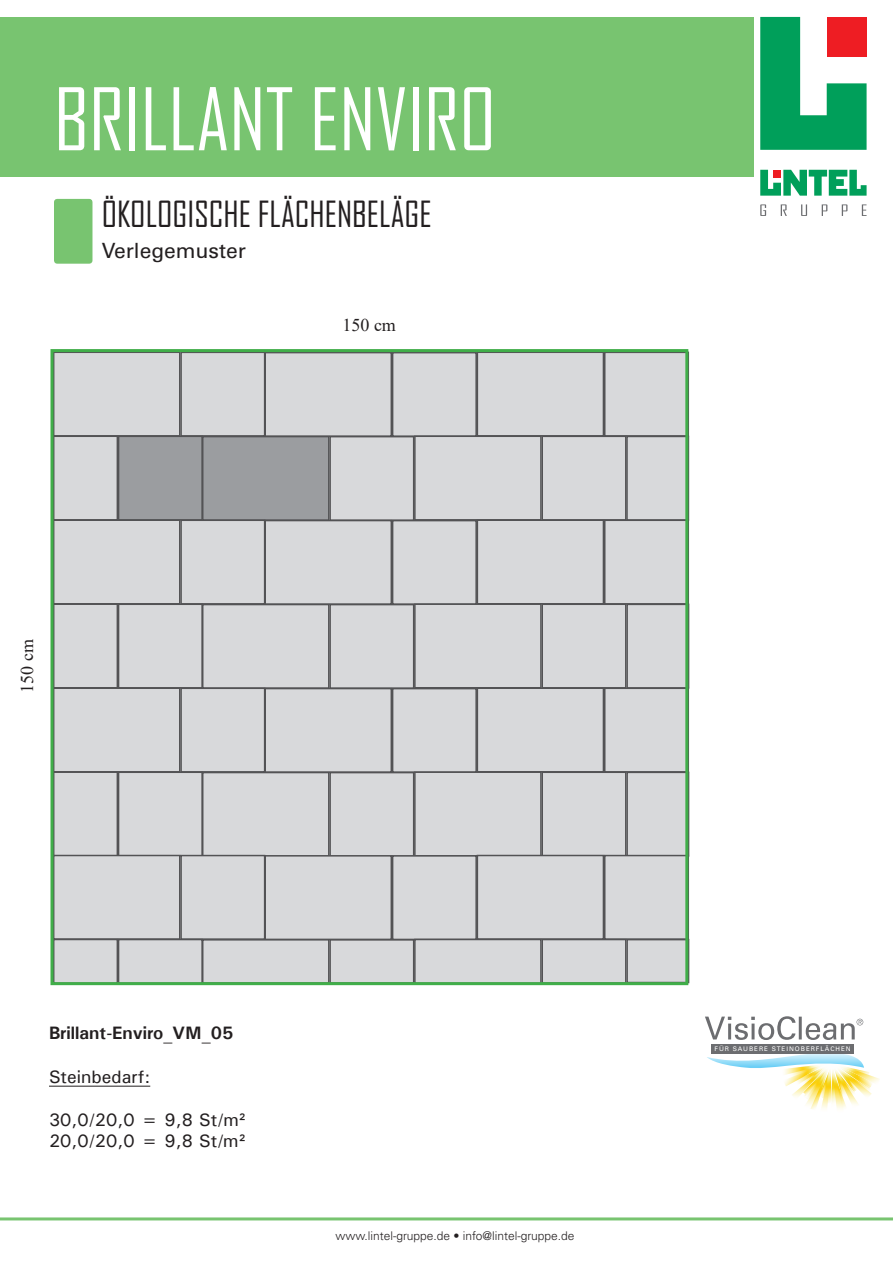
<style>
.page{position:relative;width:893px;height:1263px;background:#fff}
.page>*{position:absolute;margin:0;border:0;box-sizing:border-box;transform-origin:0 0}
.t1{font:82.5px "Agency FB";color:#fff}
.t2{font:34.5px "Agency FB";color:#231f20}
.t3{font:21px "Univers LT Std";color:#231f20}
.t4{font:500 18px "Univers";color:#231f20}
.t5{font:700 18px "Univers";color:#231f20}
.t6{font:18px "Times New Roman";color:#231f20}
.t7{font:300 12px "Univers LT Std";color:#231f20}
.t8{font:6.3px "Univers";letter-spacing:.15em;color:#fff}
</style>
<div class="page">
<hr style="left:0;top:1217px;width:893px;height:3px;background:#78c470">
<img style="left:792px;top:1095px;width:78px;height:2px">
<img style="left:805px;top:1095px;width:54px;height:14px">
<img style="left:820px;top:1095px;width:24px;height:14px">
<img style="left:784px;top:1021px;width:96px;height:74px">
<svg style="left:707px;top:1053px;width:157px;height:16px"></svg>
<div style="left:711px;top:1044px;width:143px;height:9px;background:#6c6d70"></div>
<svg style="left:705px;top:1016px;width:158px;height:24px"></svg>
<hr style="left:49px;top:1086px;width:101px;height:1px;background:#231f20">
<div style="left:180px;top:352px;width:85px;height:85px;background:#d8d9db;border:2px solid #535355"></div>
<div style="left:53px;top:351px;width:127px;height:86px;background:#d8d9db;border:2px solid #535355"></div>
<div style="left:392px;top:352px;width:85px;height:85px;background:#d8d9db;border:2px solid #535355"></div>
<div style="left:264px;top:352px;width:128px;height:85px;background:#d8d9db;border:2px solid #535355"></div>
<div style="left:604px;top:352px;width:85px;height:85px;background:#d8d9db;border:2px solid #535355"></div>
<div style="left:477px;top:351px;width:127px;height:86px;background:#d8d9db;border:2px solid #535355"></div>
<div style="left:118px;top:436px;width:85px;height:85px;background:#9b9da0;border:2px solid #535355"></div>
<div style="left:53px;top:435px;width:65px;height:86px;background:#d8d9db;border:2px solid #535355"></div>
<div style="left:329px;top:436px;width:85px;height:85px;background:#d8d9db;border:2px solid #535355"></div>
<div style="left:202px;top:436px;width:128px;height:85px;background:#9b9da0;border:2px solid #535355"></div>
<div style="left:541px;top:436px;width:85px;height:85px;background:#d8d9db;border:2px solid #535355"></div>
<div style="left:414px;top:435px;width:128px;height:86px;background:#d8d9db;border:2px solid #535355"></div>
<div style="left:626px;top:436px;width:63px;height:85px;background:#d8d9db;border:2px solid #535355"></div>
<div style="left:180px;top:519px;width:85px;height:86px;background:#d8d9db;border:2px solid #535355"></div>
<div style="left:53px;top:519px;width:127px;height:85px;background:#d8d9db;border:2px solid #535355"></div>
<div style="left:392px;top:520px;width:85px;height:85px;background:#d8d9db;border:2px solid #535355"></div>
<div style="left:264px;top:520px;width:128px;height:85px;background:#d8d9db;border:2px solid #535355"></div>
<div style="left:604px;top:519px;width:85px;height:86px;background:#d8d9db;border:2px solid #535355"></div>
<div style="left:477px;top:519px;width:127px;height:85px;background:#d8d9db;border:2px solid #535355"></div>
<div style="left:118px;top:603px;width:85px;height:85px;background:#d8d9db;border:2px solid #535355"></div>
<div style="left:53px;top:603px;width:65px;height:85px;background:#d8d9db;border:2px solid #535355"></div>
<div style="left:329px;top:604px;width:85px;height:85px;background:#d8d9db;border:2px solid #535355"></div>
<div style="left:202px;top:604px;width:128px;height:85px;background:#d8d9db;border:2px solid #535355"></div>
<div style="left:541px;top:603px;width:85px;height:85px;background:#d8d9db;border:2px solid #535355"></div>
<div style="left:414px;top:603px;width:128px;height:85px;background:#d8d9db;border:2px solid #535355"></div>
<div style="left:626px;top:604px;width:63px;height:85px;background:#d8d9db;border:2px solid #535355"></div>
<div style="left:180px;top:687px;width:85px;height:85px;background:#d8d9db;border:2px solid #535355"></div>
<div style="left:53px;top:687px;width:127px;height:85px;background:#d8d9db;border:2px solid #535355"></div>
<div style="left:392px;top:688px;width:85px;height:85px;background:#d8d9db;border:2px solid #535355"></div>
<div style="left:264px;top:688px;width:128px;height:85px;background:#d8d9db;border:2px solid #535355"></div>
<div style="left:604px;top:687px;width:85px;height:85px;background:#d8d9db;border:2px solid #535355"></div>
<div style="left:477px;top:687px;width:127px;height:85px;background:#d8d9db;border:2px solid #535355"></div>
<div style="left:118px;top:771px;width:85px;height:85px;background:#d8d9db;border:2px solid #535355"></div>
<div style="left:53px;top:771px;width:65px;height:85px;background:#d8d9db;border:2px solid #535355"></div>
<div style="left:329px;top:772px;width:85px;height:85px;background:#d8d9db;border:2px solid #535355"></div>
<div style="left:202px;top:772px;width:128px;height:85px;background:#d8d9db;border:2px solid #535355"></div>
<div style="left:541px;top:771px;width:85px;height:85px;background:#d8d9db;border:2px solid #535355"></div>
<div style="left:414px;top:771px;width:128px;height:85px;background:#d8d9db;border:2px solid #535355"></div>
<div style="left:626px;top:772px;width:63px;height:85px;background:#d8d9db;border:2px solid #535355"></div>
<div style="left:180px;top:855px;width:85px;height:85px;background:#d8d9db;border:2px solid #535355"></div>
<div style="left:53px;top:855px;width:127px;height:85px;background:#d8d9db;border:2px solid #535355"></div>
<div style="left:392px;top:855px;width:85px;height:85px;background:#d8d9db;border:2px solid #535355"></div>
<div style="left:264px;top:855px;width:128px;height:85px;background:#d8d9db;border:2px solid #535355"></div>
<div style="left:604px;top:855px;width:85px;height:85px;background:#d8d9db;border:2px solid #535355"></div>
<div style="left:477px;top:855px;width:127px;height:85px;background:#d8d9db;border:2px solid #535355"></div>
<div style="left:118px;top:939px;width:85px;height:45px;background:#d8d9db;border:2px solid #535355"></div>
<div style="left:53px;top:939px;width:65px;height:45px;background:#d8d9db;border:2px solid #535355"></div>
<div style="left:329px;top:939px;width:85px;height:45px;background:#d8d9db;border:2px solid #535355"></div>
<div style="left:202px;top:939px;width:128px;height:45px;background:#d8d9db;border:2px solid #535355"></div>
<div style="left:541px;top:939px;width:85px;height:45px;background:#d8d9db;border:2px solid #535355"></div>
<div style="left:414px;top:939px;width:128px;height:45px;background:#d8d9db;border:2px solid #535355"></div>
<div style="left:626px;top:939px;width:63px;height:44px;background:#d8d9db;border:2px solid #535355"></div>
<div style="left:50px;top:349px;width:638px;height:636px;border:3px solid #40ae49"></div>
<div style="left:0;top:17px;width:753px;height:159px;background:#78c470"></div>
<div style="left:54px;top:199px;width:38px;height:65px;background:#78c470"></div>
<svg style="left:760px;top:17px;width:107px;height:133px"></svg>
<div style="left:827px;top:17px;width:40px;height:40px;background:#ee1d23"></div>
<svg style="left:760px;top:204px;width:107px;height:12px"></svg>
<svg style="left:760px;top:170px;width:107px;height:26px"></svg>
<div style="left:773px;top:170px;width:8px;height:8px;background:#ee1d23"></div>
<p class="t1" style="left:54px;top:69px;width:443px">BRILLANT ENVIRO</p>
<p class="t2" style="left:102px;top:193px;width:332px">ÖKOLOGISCHE FLÄCHENBELÄGE</p>
<p class="t3" style="left:102px;top:238px;width:146px">Verlegemuster</p>
<p class="t6" style="left:342px;top:312px;width:55px">150 cm</p>
<p class="t6" style="left:14px;top:693px;width:55px;rotate:-90deg">150 cm</p>
<p class="t5" style="left:49px;top:1022px;width:186px">Brillant-Enviro_VM_05</p>
<p class="t4" style="left:49px;top:1065px;width:103px">Steinbedarf:</p>
<p class="t4" style="left:49px;top:1108px;width:198px">30,0/20,0 = 9,8 St/m²</p>
<p class="t4" style="left:49px;top:1130px;width:198px">20,0/20,0 = 9,8 St/m²</p>
<p class="t7" style="left:335px;top:1228px;width:241px">www.lintel-gruppe.de • info@lintel-gruppe.de</p>
<p class="t8" style="left:715px;top:1045px;width:138px">FÜR SAUBERE STEINOBERFLÄCHEN</p>
</div>
